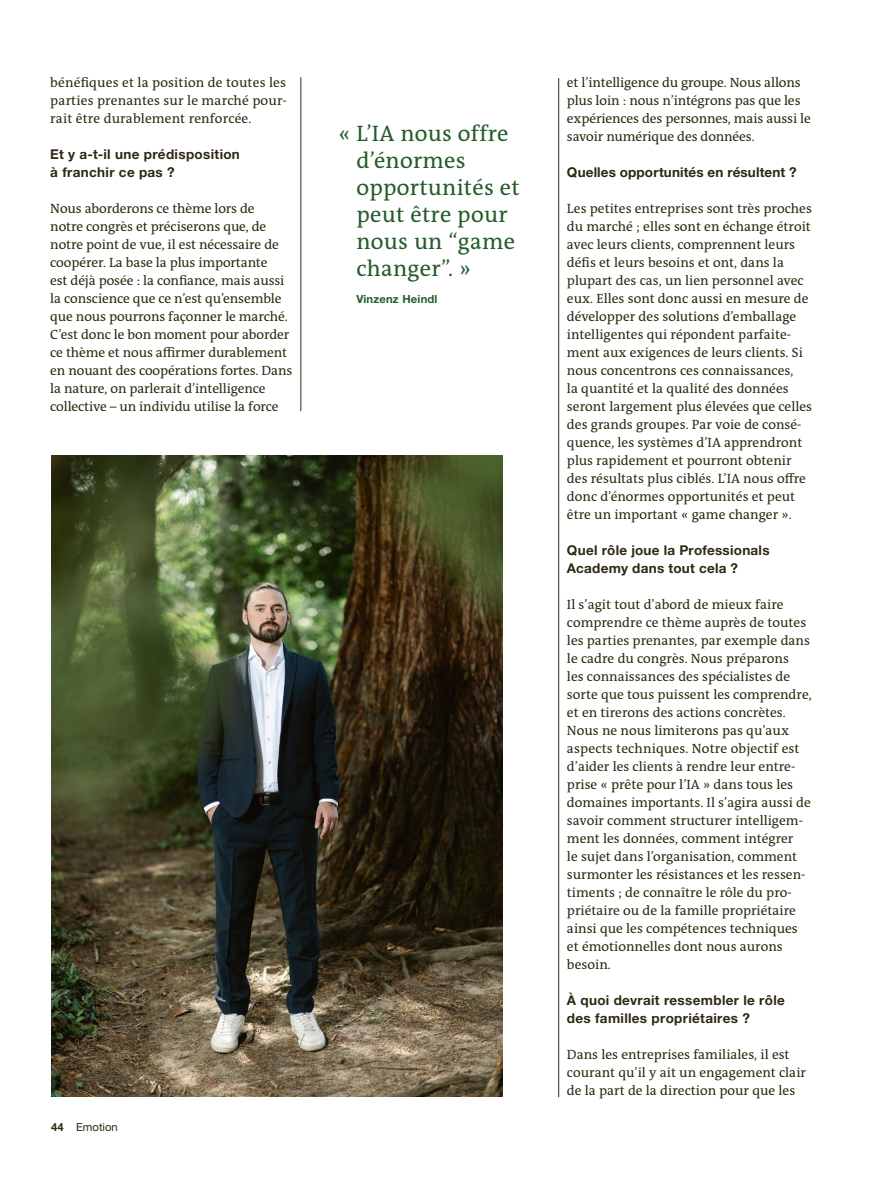
<style>
.page{position:relative;width:893px;height:1178px;background:#fff}
.page>*{position:absolute;margin:0;border:0;box-sizing:border-box;transform-origin:0 0}
.Body_Fliesstext_HelvNeue{font:22.5px/27px "The Antiqua B W5 Plain";letter-spacing:.01em;color:#255c2b}
.Body_Fliesstext_TheAntiqua{font:13.5px/18px "The Antiqua B W5 Plain";color:#2f2912}
.Body_Fliesstext_HelvNeue-2{font:700 13.5px/18px "Helvetica Neue LT Pro";letter-spacing:.02em;color:#2f2912}
.Body_Fliesstext_HelvNeue-3{font:700 11.25px "Helvetica Neue LT Pro";letter-spacing:.015em;color:#255c2b}
.t1{font:11.25px "Helvetica Neue LT Pro";color:#2f2912}
.s1{font-weight:700}
</style>
<div class="page">
<img style="left:51px;top:455px;width:451px;height:642px">
<hr style="left:558px;top:78px;width:1px;height:1019px;background:#2f2912">
<hr style="left:301px;top:77px;width:1px;height:334px;background:#2f2912">
<p class="Body_Fliesstext_TheAntiqua" style="left:50px;top:73px;width:238px;text-align:justify">bénéfiques et la position de toutes les parties prenantes sur le marché pour&shy;rait être durablement renforcée.</p>
<p class="Body_Fliesstext_HelvNeue-2" style="left:50px;top:145px;width:191px">Et y a-t-il une prédisposition à franchir ce pas ?</p>
<p class="Body_Fliesstext_TheAntiqua" style="left:50px;top:199px;width:243px">Nous aborderons ce thème lors de<br>notre congrès et préciserons que, de notre point de vue, il est nécessaire de coopérer. La base la plus importante<br>est déjà posée : la confiance, mais aussi la conscience que ce n’est qu’ensemble que nous pourrons façonner le marché.<br>C’est donc le bon moment pour aborder ce thème et nous affirmer durablement en nouant des coopérations fortes. Dans la nature, on parlerait d’intelligence collective – un individu utilise la force</p>
<p class="t1" style="left:51px;top:1120px;width:68px"><span class="s1">44</span> Emotion</p>
<p class="Body_Fliesstext_HelvNeue" style="left:356px;top:119px;width:165px;text-indent:-18px">« L’IA nous offre d’énormes opportunités et peut être pour nous un “game changer”. »</p>
<p class="Body_Fliesstext_HelvNeue-3" style="left:356px;top:292px;width:83px">Vinzenz Heindl</p>
<p class="Body_Fliesstext_TheAntiqua" style="left:567px;top:73px;width:245px">et l’intelligence du groupe. Nous allons plus loin : nous n’intégrons pas que les expériences des personnes, mais aussi le savoir numérique des données.</p>
<p class="Body_Fliesstext_HelvNeue-2" style="left:567px;top:163px;width:231px">Quelles opportunités en résultent ?</p>
<p class="Body_Fliesstext_TheAntiqua" style="left:567px;top:199px;width:247px">Les petites entreprises sont très proches du marché ; elles sont en échange étroit avec leurs clients, comprennent leurs défis et leurs besoins et ont, dans la plupart des cas, un lien personnel avec eux. Elles sont donc aussi en mesure de développer des solutions d’emballage intelligentes qui répondent parfaite&shy;ment aux exigences de leurs clients. Si nous concentrons ces connaissances,<br>la quantité et la qualité des données seront largement plus élevées que celles des grands groupes. Par voie de consé&shy;quence, les systèmes d’IA apprendront plus rapidement et pourront obtenir des résultats plus ciblés. L’IA nous offre donc d’énormes opportunités et peut être un important « game changer ».</p>
<p class="Body_Fliesstext_HelvNeue-2" style="left:567px;top:541px;width:204px">Quel rôle joue la Professionals<br>Academy dans tout cela ?</p>
<p class="Body_Fliesstext_TheAntiqua" style="left:567px;top:595px;width:246px">Il s’agit tout d’abord de mieux faire comprendre ce thème auprès de toutes les parties prenantes, par exemple dans le cadre du congrès. Nous préparons<br>les connaissances des spécialistes de sorte que tous puissent les comprendre, et en tirerons des actions concrètes.<br>Nous ne nous limiterons pas qu’aux aspects techniques. Notre objectif est d’aider les clients à rendre leur entre&shy;prise « prête pour l’IA » dans tous les domaines importants. Il s’agira aussi de savoir comment structurer intelligem&shy;ment les données, comment intégrer<br>le sujet dans l’organisation, comment surmonter les résistances et les ressen&shy;timents ; de connaître le rôle du pro&shy;priétaire ou de la famille propriétaire ainsi que les compétences techniques et émotionnelles dont nous aurons besoin.</p>
<p class="Body_Fliesstext_HelvNeue-2" style="left:567px;top:991px;width:219px">À quoi devrait ressembler le rôle des familles propriétaires ?</p>
<p class="Body_Fliesstext_TheAntiqua" style="left:567px;top:1045px;width:241px">Dans les entreprises familiales, il est courant qu’il y ait un engagement clair de la part de la direction pour que les</p>
</div>
